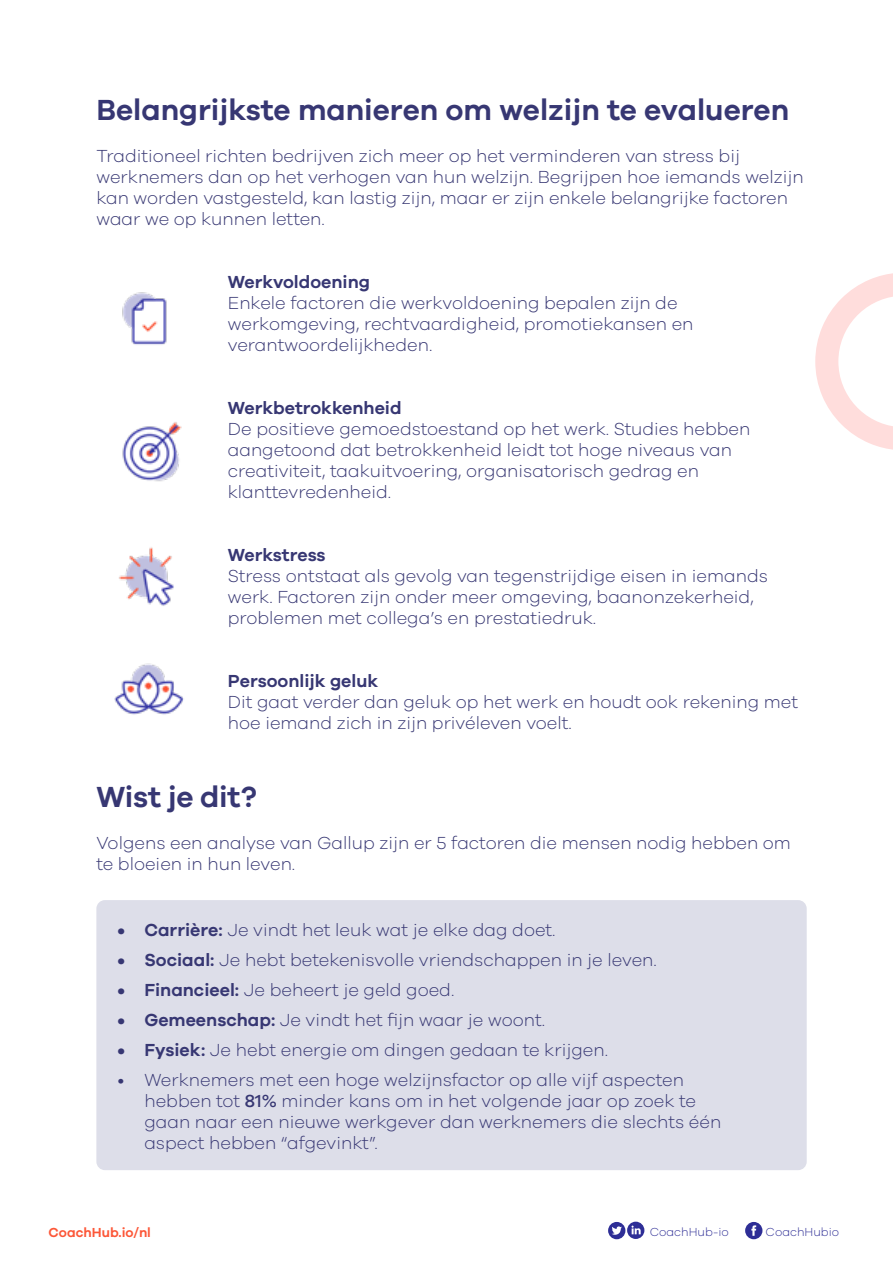
<style>
.page{position:relative;width:893px;height:1263px;background:#fff}
.page>*{position:absolute;margin:0;border:0;box-sizing:border-box;transform-origin:0 0}
.t1{font:600 30px "Galano Grotesque";color:#373773}
.t2{font:300 18px/21px "Galano Grotesque";color:#373773}
.t3{font:600 18px "Galano Grotesque";color:#373773}
.t4{font:600 13.5px "Galano Grotesque";color:#fc5738}
.t5{font:300 12px "Galano Grotesque";color:#2f2f96}
.s1{font-weight:600}
.s2{font-weight:500}
</style>
<div class="page">
<div style="left:745px;top:1222px;width:17px;height:17px;background:#2e2e96;border-radius:50%"></div>
<svg style="left:751px;top:1225px;width:5px;height:11px"></svg>
<div style="left:608px;top:1222px;width:17px;height:17px;background:#2e2e96;border-radius:50%"></div>
<svg style="left:612px;top:1226px;width:10px;height:9px"></svg>
<svg style="left:627px;top:1222px;width:17px;height:17px"></svg>
<svg style="left:631px;top:1225px;width:10px;height:9px"></svg>
<div style="left:96px;top:900px;width:711px;height:270px;background:#dddee9;border-radius:9px"></div>
<img style="left:122px;top:292px;width:45px;height:53px">
<img style="left:122px;top:422px;width:60px;height:60px">
<img style="left:114px;top:663px;width:70px;height:52px">
<img style="left:119px;top:547px;width:55px;height:59px">
<svg style="left:815px;top:273px;width:78px;height:177px"></svg>
<h1 class="t1" style="left:96px;top:92px;width:694px">Belangrijkste manieren om welzijn te evalueren</h1>
<p class="t2" style="left:96px;top:145px;width:709px">Traditioneel richten bedrijven zich meer op het verminderen van stress bij werknemers dan op het verhogen van hun welzijn. Begrijpen hoe iemands welzijn kan worden vastgesteld, kan lastig zijn, maar er zijn enkele belangrijke factoren waar we op kunnen letten.</p>
<p class="t3" style="left:228px;top:271px;width:144px">Werkvoldoening</p>
<p class="t2" style="left:228px;top:292px;width:467px">Enkele factoren die werkvoldoening bepalen zijn de werkomgeving, rechtvaardigheid, promotiekansen en verantwoordelijkheden.</p>
<p class="t3" style="left:228px;top:397px;width:175px">Werkbetrokkenheid</p>
<p class="t2" style="left:228px;top:418px;width:524px">De positieve gemoedstoestand op het werk. Studies hebben aangetoond dat betrokkenheid leidt tot hoge niveaus van creativiteit, taakuitvoering, organisatorisch gedrag en klanttevredenheid.</p>
<p class="t3" style="left:228px;top:544px;width:99px">Werkstress</p>
<p class="t2" style="left:228px;top:565px;width:541px">Stress ontstaat als gevolg van tegenstrijdige eisen in iemands werk. Factoren zijn onder meer omgeving, baanonzekerheid, problemen met collega’s en prestatiedruk.</p>
<p class="t3" style="left:228px;top:670px;width:152px">Persoonlijk geluk</p>
<p class="t2" style="left:228px;top:691px;width:572px">Dit gaat verder dan geluk op het werk en houdt ook rekening met hoe iemand zich in zijn privéleven voelt.</p>
<h1 class="t1" style="left:96px;top:779px;width:162px">Wist je dit?</h1>
<p class="t2" style="left:96px;top:832px;width:696px">Volgens een analyse van Gallup zijn er 5 factoren die mensen nodig hebben om te bloeien in hun leven.</p>
<p class="t2" style="left:117px;top:919px;width:440px"><span class="s1">• Carrière:</span> Je vindt het leuk wat je elke dag doet.</p>
<p class="t2" style="left:117px;top:949px;width:541px"><span class="s1">• Sociaal:</span> Je hebt betekenisvolle vriendschappen in je leven.</p>
<p class="t2" style="left:117px;top:979px;width:339px"><span class="s1">• Financieel:</span> Je beheert je geld goed.</p>
<p class="t2" style="left:117px;top:1009px;width:429px"><span class="s1">• Gemeenschap:</span> Je vindt het fijn waar je woont.</p>
<p class="t2" style="left:117px;top:1039px;width:492px"><span class="s1">• Fysiek:</span> Je hebt energie om dingen gedaan te krijgen.</p>
<p class="t2" style="left:144px;top:1069px;width:579px;text-indent:-27px">• Werknemers met een hoge welzijnsfactor op alle vijf aspecten hebben tot <span class="s2">81%</span> minder kans om in het volgende jaar op zoek te gaan naar een nieuwe werkgever dan werknemers die slechts één aspect hebben “afgevinkt”.</p>
<p class="t4" style="left:49px;top:1224px;width:104px">CoachHub.io/nl</p>
<p class="t5" style="left:650px;top:1224px;width:81px">CoachHub-io</p>
<p class="t5" style="left:766px;top:1224px;width:75px">CoachHubio</p>
</div>
